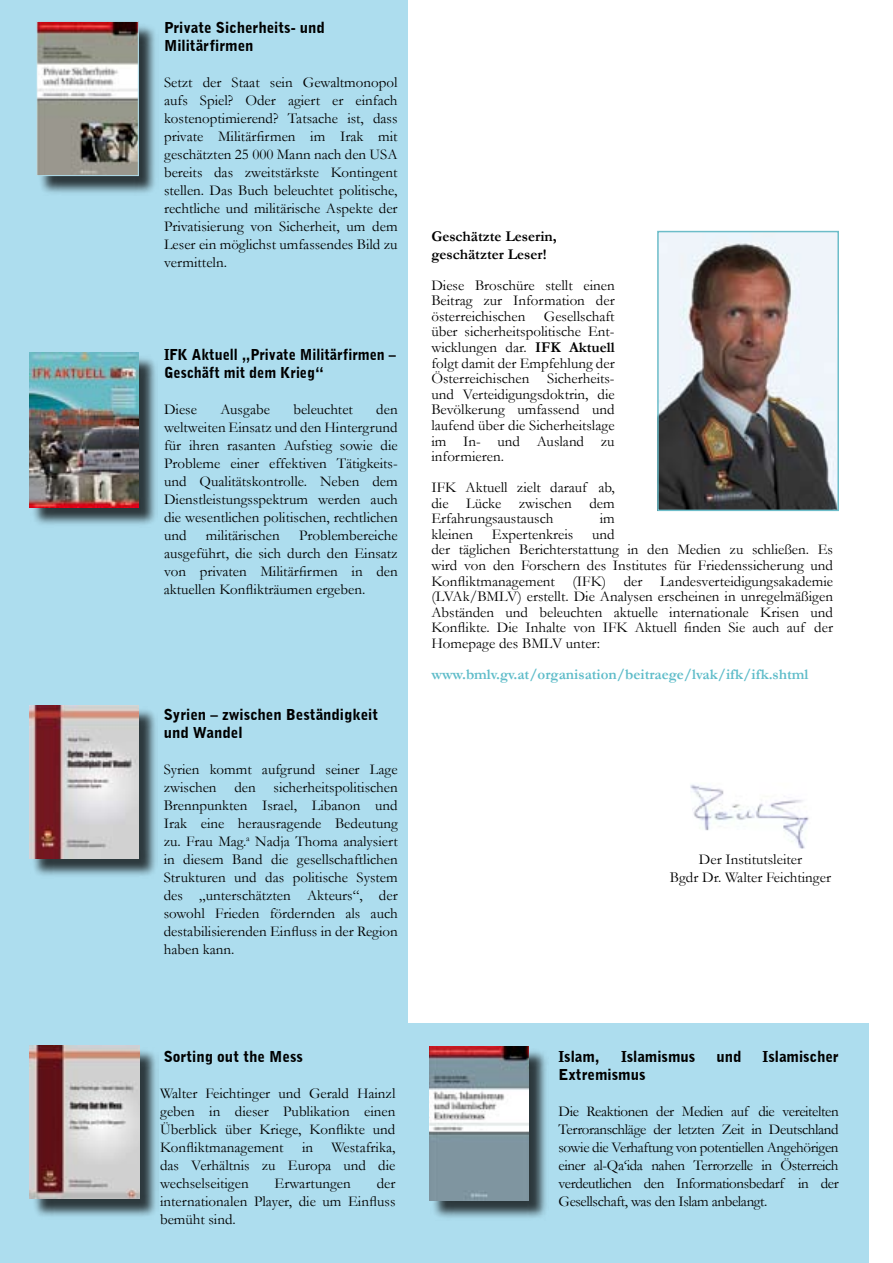
<style>
.page{position:relative;width:893px;height:1263px;background:#fff}
.page>*{position:absolute;margin:0;border:0;box-sizing:border-box;transform-origin:0 0}
.t1{font:15px/18px "Garamond";color:#000;text-align:justify}
.t2{font:900 15px/18px "Bell Gothic BT";color:#000}
.t3{font:700 15px "Garamond";color:#5ebcc9}
.t4{font:900 15px/18px "Bell Gothic BT";color:#000;scale:.95 1}
.t5{font:700 15px/18px "Garamond";color:#000}
.s1{font-weight:700}
</style>
<div class="page">
<div style="left:372px;top:1023px;width:496px;height:240px;background:#adddee"></div>
<div style="left:0;top:0;width:408px;height:1263px;background:#adddee"></div>
<img style="left:660px;top:234px;width:176px;height:274px">
<div style="left:657px;top:231px;width:182px;height:280px;border:2px solid #6dbdc9"></div>
<img style="left:690px;top:784px;width:119px;height:65px">
<div style="left:31px;top:1047px;width:128px;height:172px;background:#000;opacity:.75"></div>
<img style="left:30px;top:1046px;width:109px;height:153px">
<div style="left:38px;top:23px;width:121px;height:173px;background:#000;opacity:.75"></div>
<img style="left:38px;top:23px;width:99px;height:151px">
<div style="left:36px;top:21px;width:103px;height:155px;border:1px solid #aeddec"></div>
<div style="left:431px;top:1047px;width:118px;height:173px;background:#000;opacity:.75"></div>
<img style="left:429px;top:1046px;width:100px;height:154px">
<div style="left:31px;top:354px;width:127px;height:174px;background:#000;opacity:.75"></div>
<img style="left:29px;top:353px;width:109px;height:154px">
<div style="left:31px;top:707px;width:127px;height:172px;background:#000;opacity:.75"></div>
<img style="left:29px;top:705px;width:109px;height:154px">
<svg style="left:51px;top:1209px;width:8px;height:10px"></svg>
<p class="t2" style="left:164px;top:18px;width:162px">Private Sicherheits- und<br>Militärfirmen</p>
<p class="t1" style="left:164px;top:73px;width:235px">Setzt der Staat sein Gewaltmonopol aufs Spiel? Oder agiert er einfach kostenoptimierend? Tatsache ist, dass private Militärfirmen im Irak mit geschätzten 25 000 Mann nach den USA bereits das zweitstärkste Kontingent stellen. Das Buch beleuchtet politische, rechtliche und militärische Aspekte der Privatisierung von Sicherheit, um dem Leser ein möglichst umfassendes Bild zu vermitteln.</p>
<p class="t4" style="left:164px;top:345px;width:246px">IFK Aktuell „Private Militärfirmen –<br>Geschäft mit dem Krieg“</p>
<p class="t1" style="left:164px;top:400px;width:34px">Diese</p>
<p class="t1" style="left:220px;top:400px;width:51px">Ausgabe</p>
<p class="t1" style="left:293px;top:400px;width:61px">beleuchtet</p>
<p class="t1" style="left:164px;top:400px;width:235px;text-indent:212px">den weltweiten Einsatz und den Hintergrund für ihren rasanten Aufstieg sowie die Probleme einer effektiven Tätigkeits&shy;und Qualitätskontrolle. Neben dem Dienstleistungsspektrum werden auch die wesentlichen politischen, rechtlichen und</p>
<p class="t1" style="left:164px;top:526px;width:236px;text-indent:135px">Problembereiche ausgeführt, die sich durch den Einsatz von privaten Militärfirmen in den aktuellen Konflikträumen ergeben.</p>
<p class="t1" style="left:206px;top:526px;width:75px">militärischen</p>
<p class="t2" style="left:164px;top:705px;width:216px">Syrien – zwischen Beständigkeit und Wandel</p>
<p class="t1" style="left:164px;top:760px;width:236px">Syrien kommt aufgrund seiner Lage zwischen den sicherheitspolitischen Brennpunkten Israel, Libanon und Irak eine herausragende Bedeutung zu. Frau Mag.<sup>a</sup> Nadja Thoma analysiert in diesem Band die gesellschaftlichen Strukturen und das politische System des „unterschätzten Akteurs“, der sowohl Frieden fördernden als auch destabilisierenden Einfluss in der Region haben kann.</p>
<p class="t5" style="left:431px;top:227px;width:127px">Geschätzte Leserin, geschätzter Leser!</p>
<p class="t1" style="left:431px;top:277px;width:185px;line-height:15.6px">Diese Broschüre stellt einen Beitrag zur Information der österreichischen Gesellschaft über sicherheitspolitische Ent&shy;wicklungen dar. <span class="s1">IFK Aktuell </span>folgt damit der Empfehlung der Österreichischen Sicherheits&shy;und Verteidigungsdoktrin, die Bevölkerung umfassend und laufend über die Sicherheitslage im In- und Ausland zu informieren.</p>
<p class="t1" style="left:431px;top:479px;width:185px;line-height:15.6px">IFK Aktuell zielt darauf ab, die Lücke zwischen dem Erfahrungsaustausch</p>
<p class="t1" style="left:600px;top:509px;width:16px">im</p>
<p class="t1" style="left:431px;top:526px;width:403px;line-height:15.6px;text-align:left;text-indent:161px">und<br>der täglichen Berichterstattung in den Medien zu schließen. Es wird von den Forschern des Institutes für Friedenssicherung und Konfliktmanagement (IFK) der Landesverteidigungsakademie (LVAk/BMLV) erstellt. Die Analysen erscheinen in unregelmäßigen Abständen und beleuchten aktuelle internationale Krisen und Konflikte. Die Inhalte von IFK Aktuell finden Sie auch auf der Homepage des BMLV unter:</p>
<p class="t3" style="left:431px;top:664px;width:378px">www.bmlv.gv.at/organisation/beitraege/lvak/ifk/ifk.shtml</p>
<p class="t1" style="left:431px;top:525px;width:43px">kleinen</p>
<p class="t1" style="left:492px;top:525px;width:83px">Expertenkreis</p>
<p class="t1" style="left:670px;top:850px;width:163px;text-align:center">Der Institutsleiter<br>Bgdr Dr. Walter Feichtinger</p>
<p class="t2" style="left:164px;top:1047px;width:141px">Sorting out the Mess</p>
<p class="t1" style="left:160px;top:1084px;width:237px">Walter Feichtinger und Gerald Hainzl geben in dieser Publikation einen Überblick über Kriege, Konflikte und Konfliktmanagement in Westafrika, das Verhältnis zu Europa und die wechselseitigen</p>
<p class="t1" style="left:160px;top:1174px;width:237px;text-indent:217px">der internationalen Player, die um Einfluss bemüht sind.</p>
<p class="t1" style="left:275px;top:1174px;width:78px">Erwartungen</p>
<p class="t2" style="left:558px;top:1047px;width:43px">Islam,</p>
<p class="t2" style="left:621px;top:1047px;width:76px">Islamismus</p>
<p class="t2" style="left:716px;top:1047px;width:27px">und</p>
<p class="t2" style="left:763px;top:1047px;width:78px">Islamischer</p>
<p class="t2" style="left:558px;top:1065px;width:88px">Extremismus</p>
<p class="t1" style="left:558px;top:1102px;width:282px">Die Reaktionen der Medien auf die vereitelten Terroranschläge der letzten Zeit in Deutschland sowie die Verhaftung von potentiellen Angehörigen einer al-Qa‘ida nahen Terrorzelle in Österreich verdeutlichen den Informationsbedarf in der Gesellschaft, was den Islam anbelangt.</p>
</div>
